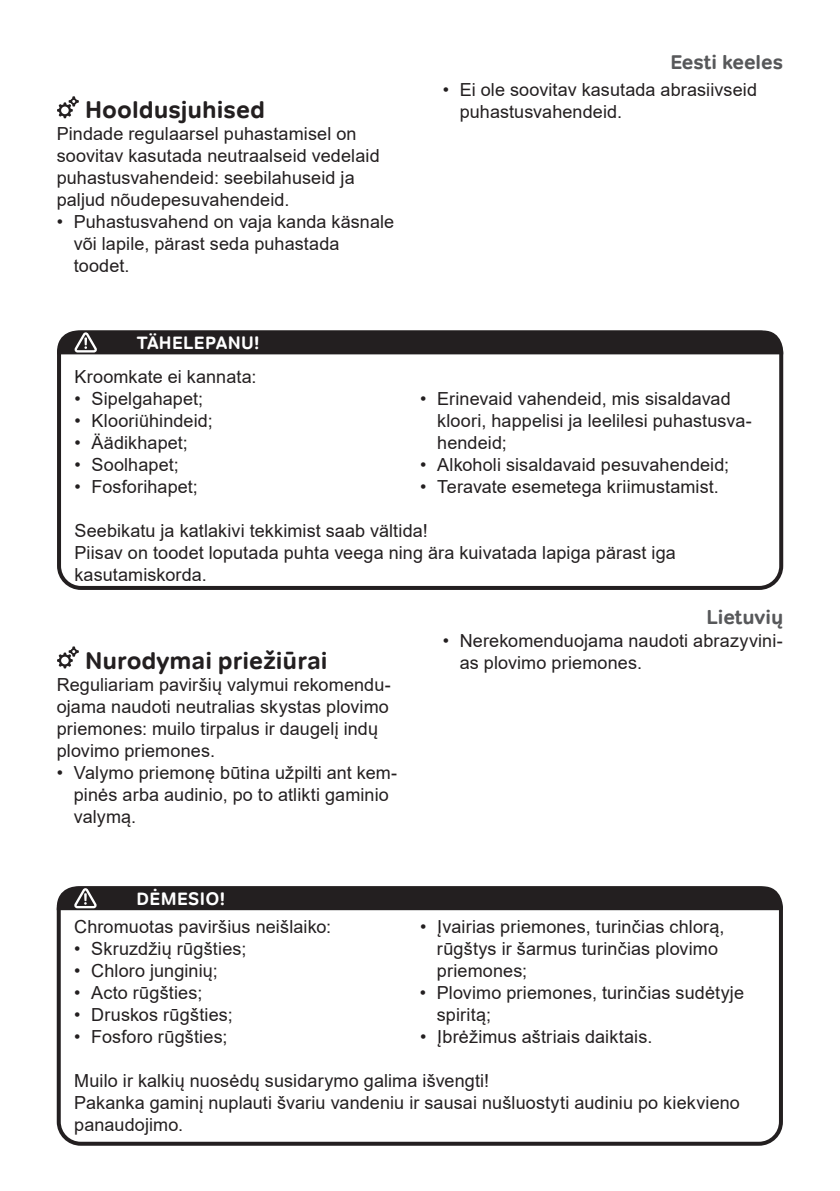
<style>
.page{position:relative;width:840px;height:1191px;background:#fff}
.page>*{position:absolute;margin:0;border:0;box-sizing:border-box;transform-origin:0 0}
.t1{font:700 24px "Tondo Corp";color:#231f20}
.t2{font:700 20px "Tondo Corp";color:#57585a}
.t3{font:18px/22px "Arial";letter-spacing:.005em;color:#231f20}
.t4{font:700 18px "Tondo Corp";letter-spacing:.02em;color:#fff}
</style>
<div class="page">
<div style="left:57px;top:330px;width:725px;height:260px;border:4px solid #231f20;border-radius:22px"></div>
<svg style="left:57px;top:96px;width:22px;height:22px"></svg>
<div style="left:57px;top:330px;width:725px;height:24px;background:#231f20"></div>
<div style="left:57px;top:886px;width:725px;height:259px;border:4px solid #231f20;border-radius:22px"></div>
<svg style="left:57px;top:646px;width:22px;height:22px"></svg>
<div style="left:57px;top:886px;width:725px;height:24px;background:#231f20"></div>
<h1 class="t1" style="left:85px;top:95px;width:181px">Hooldusjuhised</h1>
<p class="t3" style="left:57px;top:123px;width:324px">Pindade regulaarsel puhastamisel on soovitav kasutada neutraalseid vedelaid puhastusvahendeid: seebilahuseid ja paljud nõudepesuvahendeid.</p>
<p class="t3" style="left:74px;top:211px;width:322px;text-indent:-17px">• Puhastusvahend on vaja kanda käsnale või lapile, pärast seda puhastada toodet.</p>
<p class="t4" style="left:137px;top:332px;width:124px">TÄHELEPANU!</p>
<p class="t3" style="left:74px;top:365px;width:183px">Kroomkate ei kannata:</p>
<p class="t3" style="left:74px;top:387px;width:130px">• Sipelgahapet;</p>
<p class="t3" style="left:74px;top:409px;width:139px">• Klooriühindeid;</p>
<p class="t3" style="left:74px;top:431px;width:115px">• Äädikhapet;</p>
<p class="t3" style="left:74px;top:453px;width:106px">• Soolhapet;</p>
<p class="t3" style="left:74px;top:475px;width:125px">• Fosforihapet;</p>
<p class="t2" style="left:670px;top:50px;width:114px">Eesti keeles</p>
<p class="t3" style="left:459px;top:79px;width:299px;text-indent:-17px">• Ei ole soovitav kasutada abrasiivseid puhastusvahendeid.</p>
<p class="t3" style="left:437px;top:387px;width:316px;text-indent:-17px">• Erinevaid vahendeid, mis sisaldavad kloori, happelisi ja leelilesi puhastusva&shy;hendeid;</p>
<p class="t3" style="left:420px;top:453px;width:310px">• Alkoholi sisaldavaid pesuvahendeid;</p>
<p class="t3" style="left:420px;top:475px;width:300px">• Teravate esemetega kriimustamist.</p>
<p class="t3" style="left:74px;top:519px;width:602px">Seebikatu ja katlakivi tekkimist saab vältida!<br>Piisav on toodet loputada puhta veega ning ära kuivatada lapiga pärast iga kasutamiskorda.</p>
<p class="t2" style="left:706px;top:605px;width:78px">Lietuvių</p>
<h1 class="t1" style="left:85px;top:645px;width:244px">Nurodymai priežiūrai</h1>
<p class="t3" style="left:57px;top:673px;width:335px">Reguliariam paviršių valymui rekomendu&shy;ojama naudoti neutralias skystas plovimo priemones: muilo tirpalus ir daugelį indų plovimo priemones.</p>
<p class="t3" style="left:74px;top:761px;width:325px;text-indent:-17px">• Valymo priemonę būtina užpilti ant kem&shy;pinės arba audinio, po to atlikti gaminio valymą.</p>
<p class="t3" style="left:459px;top:629px;width:324px;text-indent:-17px">• Nerekomenduojama naudoti abrazyvini&shy;as plovimo priemones.</p>
<p class="t4" style="left:136px;top:888px;width:90px">DĖMESIO!</p>
<p class="t3" style="left:74px;top:915px;width:258px">Chromuotas paviršius neišlaiko:</p>
<p class="t3" style="left:74px;top:937px;width:173px">• Skruzdžių rūgšties;</p>
<p class="t3" style="left:74px;top:959px;width:145px">• Chloro junginių;</p>
<p class="t3" style="left:74px;top:981px;width:129px">• Acto rūgšties;</p>
<p class="t3" style="left:74px;top:1003px;width:160px">• Druskos rūgšties;</p>
<p class="t3" style="left:74px;top:1025px;width:155px">• Fosforo rūgšties;</p>
<p class="t3" style="left:436px;top:915px;width:289px;text-indent:-17px">• Įvairias priemones, turinčias chlorą, rūgštys ir šarmus turinčias plovimo priemones;</p>
<p class="t3" style="left:436px;top:981px;width:308px;text-indent:-17px">• Plovimo priemones, turinčias sudėtyje spiritą;</p>
<p class="t3" style="left:420px;top:1025px;width:233px">• Įbrėžimus aštriais daiktais.</p>
<p class="t3" style="left:74px;top:1069px;width:666px">Muilo ir kalkių nuosėdų susidarymo galima išvengti!<br>Pakanka gaminį nuplauti švariu vandeniu ir sausai nušluostyti audiniu po kiekvieno panaudojimo.</p>
</div>
